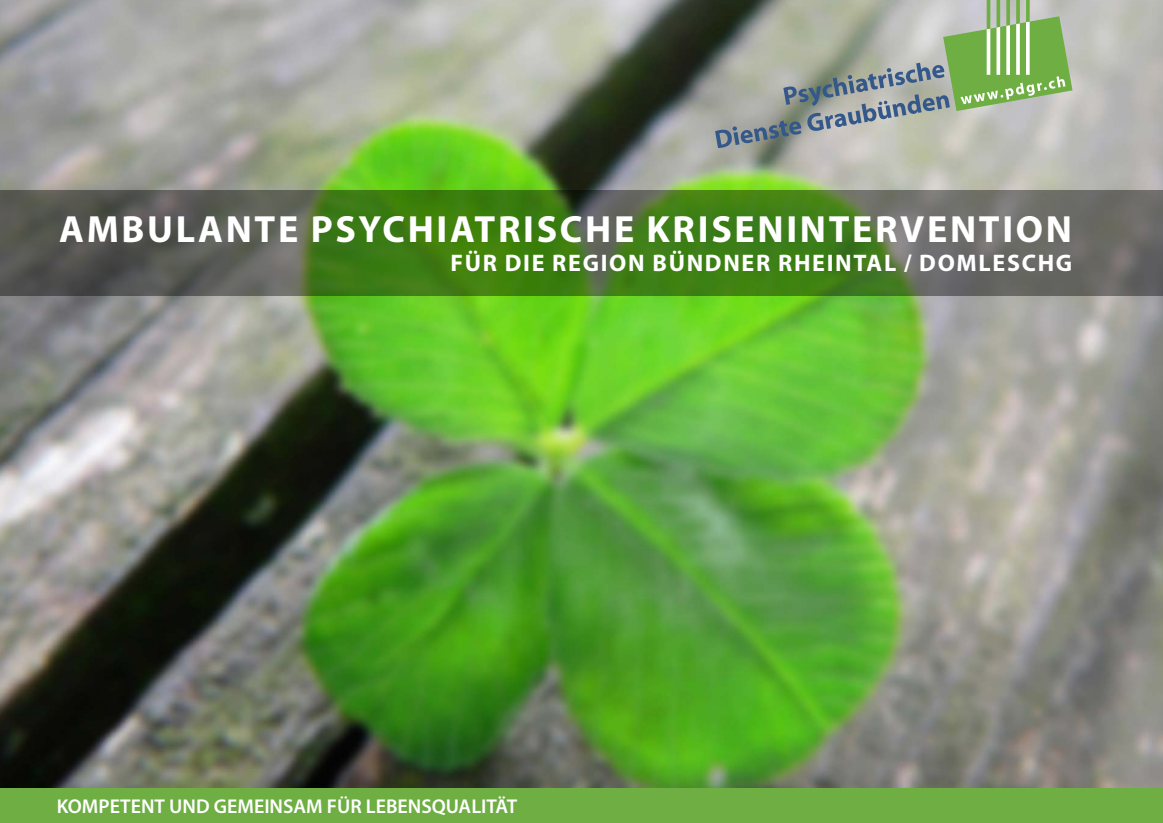
<style>
.page{position:relative;width:1163px;height:823px;background:#fff}
.page>*{position:absolute;margin:0;border:0;box-sizing:border-box;transform-origin:0 0}
.t1{font:700 38px "Myriad Pro";letter-spacing:.07em;color:#fff}
.t2{font:700 24px "Myriad Pro";letter-spacing:.07em;color:#fff}
.t3{font:600 20px "Myriad Pro";color:#fff}
</style>
<div class="page">
<img style="left:0;top:0;width:1162px;height:788px">
<svg style="left:0;top:190px;width:1162px;height:105px;background:#516e3c"></svg>
<svg style="left:715px;top:0;width:357px;height:148px;background:#9fad98"></svg>
<div style="left:0;top:788px;width:1162px;height:34px;background:#6eae43"></div>
<p class="t1" style="left:59px;top:204px;width:1014px">AMBULANTE PSYCHIATRISCHE KRISENINTERVENTION</p>
<p class="t2" style="left:450px;top:247px;width:623px">FÜR DIE REGION BÜNDNER RHEINTAL / DOMLESCHG</p>
<p class="t3" style="left:57px;top:793px;width:462px">KOMPETENT UND GEMEINSAM FÜR LEBENSQUALITÄT</p>
</div>
